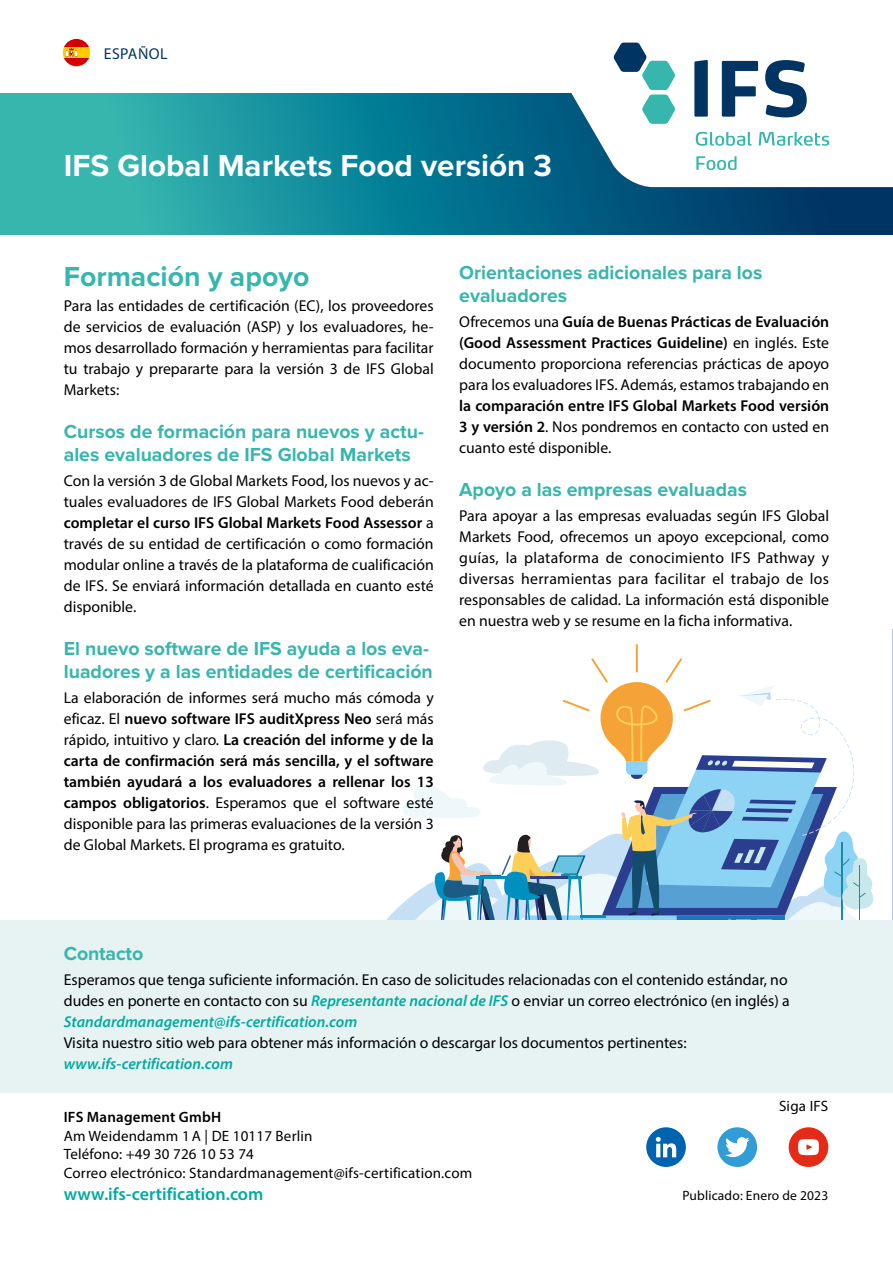
<style>
.page{position:relative;width:893px;height:1263px;background:#fff}
.page>*{position:absolute;margin:0;border:0;box-sizing:border-box;transform-origin:0 0}
.t1{font:700 31.5px "Proxima Nova";color:#fff}
.t2{font:700 28.5px "Proxima Nova";color:#37b6ae}
.t3{font:700 19.5px/22.5px "Proxima Nova";color:#37b6ae}
.t4{font:600 18px "Myriad Pro";color:#00aba0}
.t5{font:15.75px/21px "Myriad Pro";color:#000;text-align:justify}
.t6{font:600 15.75px/21px "Myriad Pro";color:#000;text-align:justify}
.t7{font:italic 600 15.75px "Myriad Pro";color:#00aba0}
.t8{font:15.75px "Myriad Pro";letter-spacing:.03em;color:#003467}
.t9{font:15px/18.8px "Myriad Pro";letter-spacing:.01em;color:#000}
.t10{font:600 15px "Myriad Pro";letter-spacing:.01em;color:#000}
.t11{font:13.5px "Myriad Pro";letter-spacing:.01em;color:#000}
.s1{font-weight:600}
.s2{font-weight:400}
.s3{font-weight:600;font-style:italic;color:#00aba0}
</style>
<div class="page">
<svg style="left:0;top:94px;width:893px;height:141px;background:#168697"></svg>
<svg style="left:531px;top:42px;width:362px;height:145px"></svg>
<svg style="left:694px;top:60px;width:113px;height:57px"></svg>
<svg style="left:614px;top:43px;width:61px;height:81px"></svg>
<svg style="left:696px;top:156px;width:40px;height:14px"></svg>
<svg style="left:696px;top:132px;width:133px;height:14px"></svg>
<svg style="left:63px;top:39px;width:27px;height:27px"></svg>
<hr style="left:892px;top:629px;width:1px;height:317px;background:#aecae7">
<hr style="left:636px;top:644px;width:2px;height:28px;background:#f5a237">
<svg style="left:382px;top:658px;width:493px;height:263px"></svg>
<div style="left:0;top:921px;width:893px;height:172px;background:#e6f3f2"></div>
<div style="left:646px;top:1127px;width:40px;height:40px;background:#0063af;border-radius:50%"></div>
<svg style="left:656px;top:1137px;width:20px;height:20px"></svg>
<div style="left:717px;top:1127px;width:40px;height:40px;background:#329cd7;border-radius:50%"></div>
<svg style="left:725px;top:1137px;width:24px;height:20px"></svg>
<div style="left:789px;top:1127px;width:39px;height:40px;background:#e52a18;border-radius:50%"></div>
<div style="left:798px;top:1139px;width:21px;height:16px;background:#fff;border-radius:50%"></div>
<svg style="left:806px;top:1144px;width:6px;height:6px"></svg>
<p class="t8" style="left:104px;top:44px;width:65px">ESPAÑOL</p>
<h1 class="t1" style="left:64px;top:147px;width:490px">IFS Global Markets Food versión 3</h1>
<h2 class="t2" style="left:64px;top:260px;width:247px">Formación y apoyo</h2>
<p class="t5" style="left:64px;top:295px;width:371px">Para las entidades de certificación (EC), los proveedores de servicios de evaluación (ASP) y los evaluadores, he&shy;mos desarrollado formación y herramientas para facilitar tu trabajo y prepararte para la versión 3 de IFS Global Markets:</p>
<p class="t3" style="left:64px;top:421px;width:362px">Cursos de formación para nuevos y actu&shy;ales evaluadores de IFS Global Markets</p>
<p class="t5" style="left:64px;top:470px;width:371px">Con la versión 3 de Global Markets Food, los nuevos y ac&shy;tuales evaluadores de IFS Global Markets Food deberán <span class="s1">completar el curso IFS Global Markets Food Assessor</span> a través de su entidad de certificación o como formación modular online a través de la plataforma de cualificación de IFS. Se enviará información detallada en cuanto esté disponible.</p>
<p class="t3" style="left:64px;top:638px;width:371px">El nuevo software de IFS ayuda a los eva&shy;luadores y a las entidades de certificación</p>
<p class="t5" style="left:64px;top:687px;width:371px">La elaboración de informes será mucho más cómoda y eficaz. El <span class="s1">nuevo software IFS auditXpress Neo</span> será más rápido, intuitivo y claro. <span class="s1">La creación del informe y de la carta de confirmación será más sencilla, y el software también ayudará a los evaluadores a rellenar los 13 campos obligatorios</span>. Esperamos que el software esté disponible para las primeras evaluaciones de la versión 3 de Global Markets. El programa es gratuito.</p>
<p class="t3" style="left:459px;top:262px;width:305px">Orientaciones adicionales para los evaluadores</p>
<p class="t5" style="left:459px;top:311px;width:371px">Ofrecemos una <span class="s1">Guía de Buenas Prácticas de Evaluación (Good Assessment Practices Guideline)</span> en inglés. Este documento proporciona referencias prácticas de apoyo para los evaluadores IFS. Además, estamos trabajando en</p>
<p class="t6" style="left:459px;top:395px;width:371px">la comparación entre IFS Global Markets Food versión 3 y versión 2<span class="s2">. Nos pondremos en contacto con usted en cuanto esté disponible.</span></p>
<p class="t3" style="left:459px;top:479px;width:289px">Apoyo a las empresas evaluadas</p>
<p class="t5" style="left:459px;top:505px;width:371px">Para apoyar a las empresas evaluadas según IFS Global Markets Food, ofrecemos un apoyo excepcional, como guías, la plataforma de conocimiento IFS Pathway y diversas herramientas para facilitar el trabajo de los responsables de calidad. La información está disponible en nuestra web y se resume en la ficha informativa.</p>
<p class="t3" style="left:64px;top:943px;width:81px">Contacto</p>
<p class="t5" style="left:64px;top:969px;width:727px;text-align:left">Esperamos que tenga suficiente información. En caso de solicitudes relacionadas con el contenido estándar, no dudes en ponerte en contacto con su <span class="s3">Representante nacional de IFS</span> o enviar un correo electrónico (en inglés) a<br><span class="s3">Standardmanagement@ifs-certification.com</span></p>
<p class="t5" style="left:64px;top:1032px;width:624px">Visita nuestro sitio web para obtener más información o descargar los documentos pertinentes:</p>
<p class="t7" style="left:64px;top:1054px;width:171px">www.ifs-certification.com</p>
<p class="t10" style="left:64px;top:1107px;width:159px">IFS Management GmbH</p>
<p class="t9" style="left:64px;top:1126px;width:410px">Am Weidendamm 1A | DE 10117 Berlin<br>Teléfono: +49 30 726 10 53 74<br>Correo electrónico: Standardmanagement@ifs-certification.com</p>
<p class="t4" style="left:64px;top:1183px;width:201px">www.ifs-certification.com</p>
<p class="t9" style="left:779px;top:1096px;width:51px">Siga IFS</p>
<p class="t11" style="left:682px;top:1187px;width:147px">Publicado: Enero de 2023</p>
</div>
